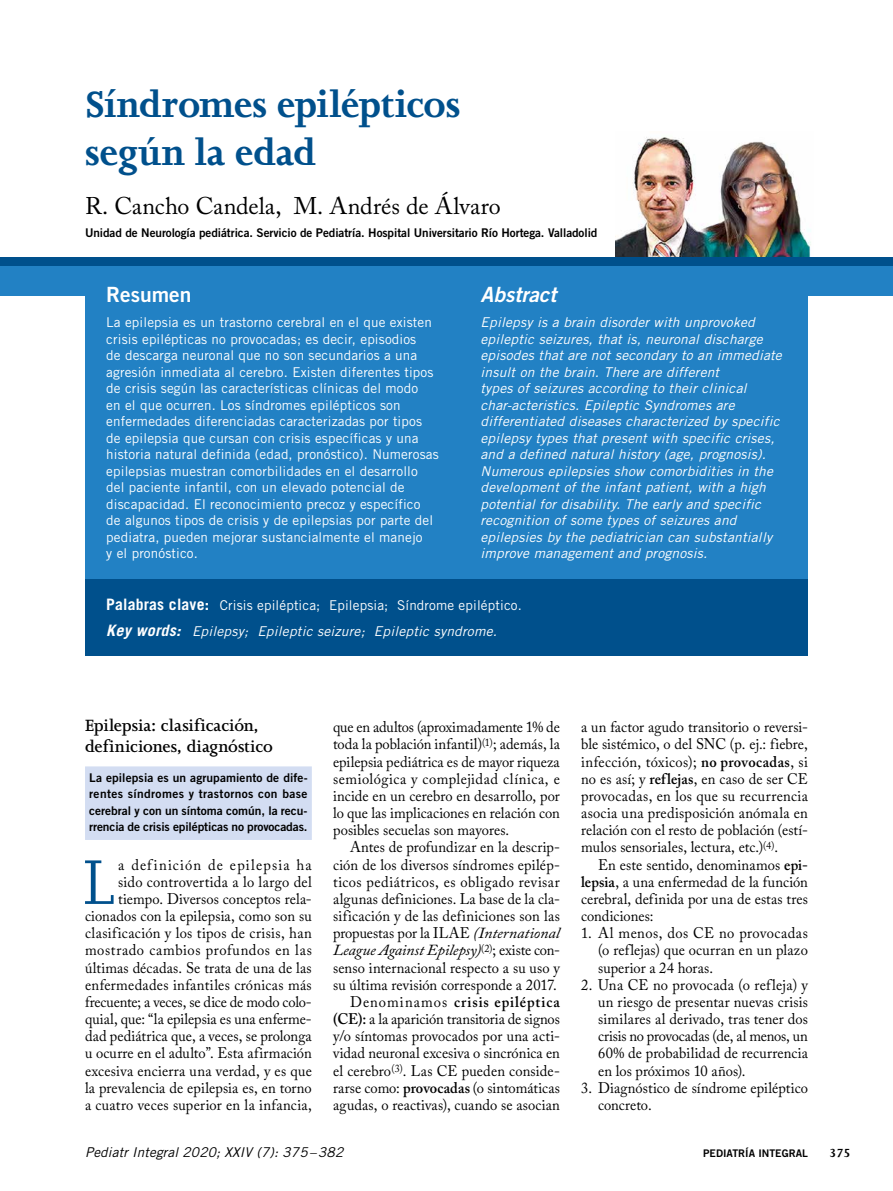
<style>
.page{position:relative;width:893px;height:1191px;background:#fff}
.page>*{position:absolute;margin:0;border:0;box-sizing:border-box;transform-origin:0 0}
.t1{font:72.6px "Joanna MT Std";color:#00508c;scale:.95 1}
.t2{font:700 42px/48px "Joanna MT Std";letter-spacing:-.01em;color:#00508c}
.t3{font:24px "Adobe Caslon Pro";letter-spacing:-.005em;color:#000}
.t4{font:italic 21px "Trade Gothic Bold Two";color:#fff}
.t5{font:21px "Trade Gothic Bold Two";color:#fff}
.t6{font:600 18.75px/21px "Joanna MT Std";color:#000}
.t7{font:15.3px/17.1px "Adobe Caslon Pro";letter-spacing:.01em;color:#000;text-align:justify;scale:.95 1}
.t8{font:13.5px/16.5px "Trade Gothic";letter-spacing:.01em;color:#fff}
.t9{font:italic 13.5px/16.5px "Trade Gothic";letter-spacing:.015em;color:#fff}
.t10{font:italic 13.5px "Trade Gothic";letter-spacing:.01em;color:#000}
.t11{font:700 13.5px "Joanna MT Std";color:#000}
.t12{font:12px/16.5px "Trade Gothic Bold Two";letter-spacing:-.005em;color:#000;text-align:justify}
.t13{font:10.5px "Trade Gothic Bold Two";color:#000}
.s1{font-weight:700;font-size:15.75px}
.s2{font-weight:700;font-style:italic;font-size:15.75px}
.s3{font-style:italic}
.s4{font-weight:600}
</style>
<div class="page">
<img style="left:615px;top:137px;width:198px;height:121px">
<div style="left:85px;top:766px;width:227px;height:74px;background:#d3ddf2"></div>
<div style="left:85px;top:266px;width:723px;height:318px;background:#2281c4"></div>
<div style="left:0;top:266px;width:88px;height:30px;background:#2281c4"></div>
<div style="left:784px;top:266px;width:109px;height:30px;background:#2281c4"></div>
<div style="left:0;top:258px;width:893px;height:8px;background:#00508c"></div>
<div style="left:85px;top:579px;width:723px;height:77px;background:#00508c"></div>
<h2 class="t2" style="left:85px;top:81px;width:377px">Síndromes epilépticos según la edad</h2>
<h3 class="t3" style="left:85px;top:192px;width:417px">R. Cancho Candela, M. Andrés de Álvaro</h3>
<p class="t12" style="left:85px;top:225px;width:514px">Unidad de Neurología pediátrica. Servicio de Pediatría. Hospital Universitario Río Hortega. Valladolid</p>
<h3 class="t4" style="left:480px;top:282px;width:77px">Abstract</h3>
<p class="t9" style="left:480px;top:314px;width:303px">Epilepsy is a brain disorder with unprovoked epileptic seizures, that is, neuronal discharge episodes that are not secondary to an immediate insult on the brain. There are different<br>types of seizures according to their clinical char-acteristics. Epileptic Syndromes are differentiated diseases characterized by specific epilepsy types that present with specific crises, and a defined natural history (age, prognosis).<br>Numerous epilepsies show comorbidities in the development of the infant patient, with a high potential for disability. The early and specific recognition of some types of seizures and epilepsies by the pediatrician can substantially improve management and prognosis.</p>
<p class="t8" style="left:106px;top:591px;width:417px;line-height:26.5px"><span class="s1">Palabras clave:</span> Crisis epiléptica; Epilepsia; Síndrome epiléptico.<br><span class="s2">Key words:</span> <span class="s3">Epilepsy; Epileptic seizure; Epileptic syndrome.</span></p>
<h3 class="t5" style="left:106px;top:282px;width:87px">Resumen</h3>
<p class="t8" style="left:106px;top:314px;width:334px">La epilepsia es un trastorno cerebral en el que existen crisis epilépticas no provocadas; es decir, episodios<br>de descarga neuronal que no son secundarios a una agresión inmediata al cerebro. Existen diferentes tipos de crisis según las características clínicas del modo<br>en el que ocurren. Los síndromes epilépticos son enfermedades diferenciadas caracterizadas por tipos de epilepsia que cursan con crisis específicas y una historia natural definida (edad, pronóstico). Numerosas epilepsias muestran comorbilidades en el desarrollo del paciente infantil, con un elevado potencial de discapacidad. El reconocimiento precoz y específico<br>de algunos tipos de crisis y de epilepsias por parte del pediatra, pueden mejorar sustancialmente el manejo<br>y el pronóstico.</p>
<p class="t6" style="left:85px;top:715px;width:189px">Epilepsia: clasificación, definiciones, diagnóstico</p>
<p class="t12" style="left:89px;top:769px;width:220px">La epilepsia es un agrupamiento de dife&shy;rentes síndromes y trastornos con base cerebral y con un síntoma común, la recu&shy;rrencia de crisis epilépticas no provocadas.</p>
<h1 class="t1" style="left:83px;top:843px;width:35px">L</h1>
<p class="t7" style="left:85px;top:855px;width:240px;text-align:right">a definición de epilepsia ha<br>sido controvertida a lo largo del tiempo. Diversos conceptos rela&shy;cionados con la epilepsia, como son su clasificación y los tipos de crisis, han mostrado cambios profundos en las últimas décadas. Se trata de una de las enfermedades infantiles crónicas más frecuente; a veces, se dice de modo colo&shy;quial, que: “la epilepsia es una enferme&shy;dad pediátrica que, a veces, se prolonga u ocurre en el adulto”. Esta afirmación excesiva encierra una verdad, y es que la prevalencia de epilepsia es, en torno a cuatro veces superior en la infancia,</p>
<p class="t7" style="left:333px;top:718px;width:240px">que en adultos (aproximadamente 1% de toda la población infantil)<sup>(1)</sup>; además, la epilepsia pediátrica es de mayor riqueza semiológica y complejidad clínica, e incide en un cerebro en desarrollo, por lo que las implicaciones en relación con posibles secuelas son mayores.</p>
<p class="t7" style="left:333px;top:838px;width:240px;text-align:right">Antes de profundizar en la descrip&shy;ción de los diversos síndromes epilép&shy;ticos pediátricos, es obligado revisar algunas definiciones. La base de la cla&shy;sificación y de las definiciones son las propuestas por la ILAE <span class="s3">(International League Against Epilepsy)</span><sup>(2)</sup>; existe con&shy;senso internacional respecto a su uso y su última revisión corresponde a 2017.<br>Denominamos <span class="s4">crisis epiléptica (CE):</span> a la aparición transitoria de signos y/o síntomas provocados por una acti&shy;vidad neuronal excesiva o sincrónica en el cerebro<sup>(3)</sup>. Las CE pueden conside&shy;rarse como: <span class="s4">provocadas</span> (o sintomáticas agudas, o reactivas), cuando se asocian</p>
<p class="t10" style="left:85px;top:1143px;width:260px">Pediatr Integral 2020; XXIV (7): 375–382</p>
<p class="t7" style="left:581px;top:718px;width:240px">a un factor agudo transitorio o reversi&shy;ble sistémico, o del SNC (p. ej.: fiebre, infección, tóxicos); <span class="s4">no provocadas</span>, si no es así; y <span class="s4">reflejas</span>, en caso de ser CE provocadas, en los que su recurrencia asocia una predisposición anómala en relación con el resto de población (estí&shy;mulos sensoriales, lectura, etc.)<sup>(4)</sup>.</p>
<p class="t7" style="left:581px;top:855px;width:240px;text-indent:17px">En este sentido, denominamos <span class="s4">epi&shy;lepsia</span>, a una enfermedad de la función cerebral, definida por una de estas tres condiciones:</p>
<p class="t7" style="left:598px;top:924px;width:222px;text-indent:-17px">1. Al menos, dos CE no provocadas (o reflejas) que ocurran en un plazo superior a 24 horas.</p>
<p class="t7" style="left:598px;top:976px;width:222px;text-indent:-17px">2. Una CE no provocada (o refleja) y un riesgo de presentar nuevas crisis similares al derivado, tras tener dos crisis no provocadas (de, al menos, un 60% de probabilidad de recurrencia en los próximos 10 años).</p>
<p class="t7" style="left:598px;top:1079px;width:222px;text-indent:-17px">3. Diagnóstico de síndrome epiléptico concreto.</p>
<p class="t13" style="left:703px;top:1146px;width:106px">PEDIATRÍA INTEGRAL</p>
<p class="t11" style="left:829px;top:1145px;width:23px">375</p>
</div>
